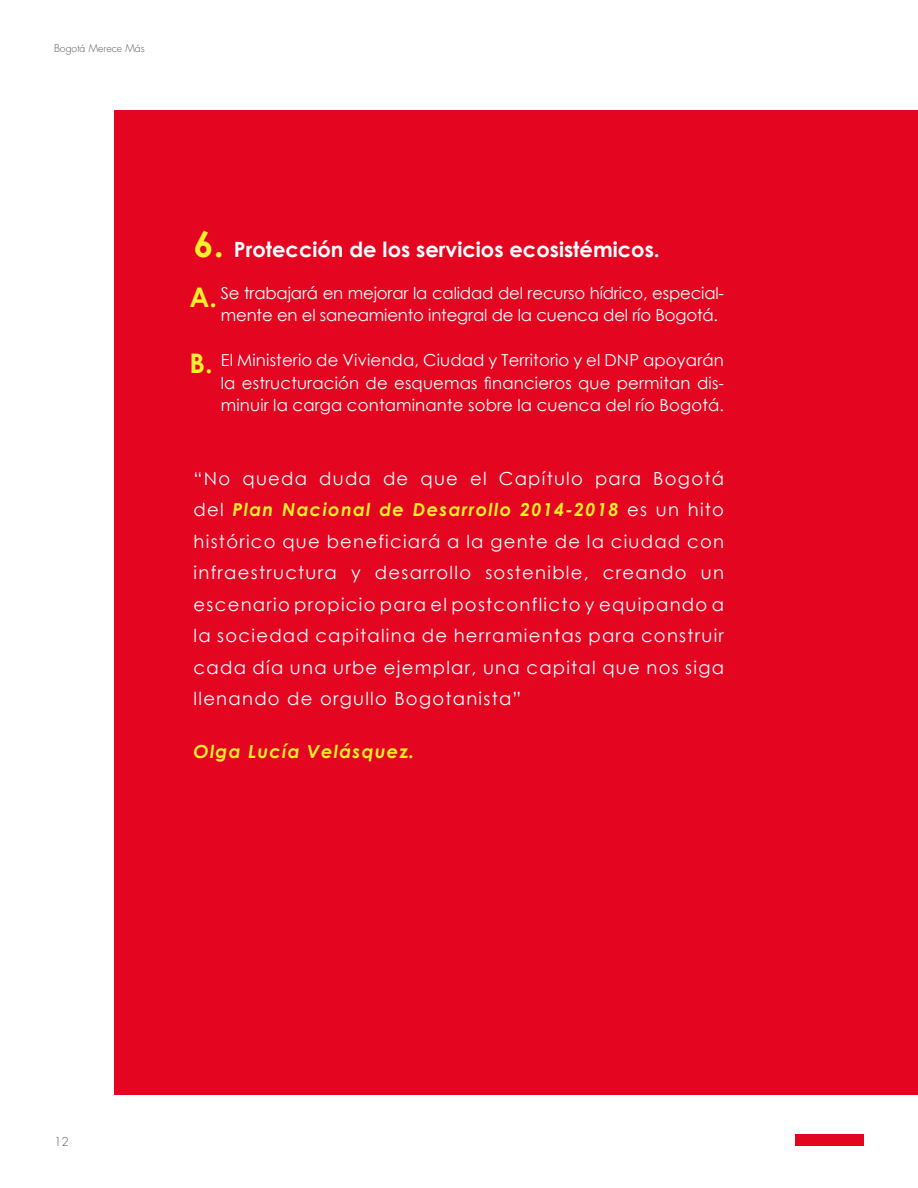
<style>
.page{position:relative;width:918px;height:1188px;background:#fff}
.page>*{position:absolute;margin:0;border:0;box-sizing:border-box;transform-origin:0 0}
.t1{font:700 27px "Century Gothic";color:#ffef2c}
.t2{font:700 21px "Century Gothic";color:#fff}
.t3{font:18px/31.5px "Century Gothic";letter-spacing:.07em;color:#fff;text-align:justify}
.t4{font:italic 700 18px "Century Gothic";letter-spacing:.07em;color:#ffef2c}
.t5{font:16.5px/22.5px "Century Gothic";letter-spacing:-.01em;color:#fff}
.t6{font:300 12px "Futura Std";color:#575756}
.t7{font:300 10.5px "Futura Std";color:#575756}
.s1{font-size:36px;color:#ffef2c}
.s2{font-weight:700;font-style:italic;color:#ffef2c}
</style>
<div class="page">
<div style="left:795px;top:1134px;width:69px;height:12px;background:#e40521"></div>
<div style="left:114px;top:111px;width:804px;height:984px;background:#e40521"></div>
<p class="t7" style="left:54px;top:42px;width:92px">Bogotá Merece Más</p>
<p class="t2" style="left:194px;top:233px;width:468px"><span class="s1">6.</span> Protección de los servicios ecosistémicos.</p>
<p class="t5" style="left:221px;top:281px;width:505px">Se trabajará en mejorar la calidad del recurso hídrico, especial&shy;mente en el saneamiento integral de la cuenca del río Bogotá.</p>
<p class="t5" style="left:221px;top:349px;width:505px;text-align:justify">El Ministerio de Vivienda, Ciudad y Territorio y el DNP apoyarán la estructuración de esquemas financieros que permitan dis&shy;minuir la carga contaminante sobre la cuenca del río Bogotá.</p>
<h1 class="t1" style="left:189px;top:276px;width:29px">A.</h1>
<h1 class="t1" style="left:189px;top:343px;width:25px">B.</h1>
<p class="t3" style="left:194px;top:462px;width:532px">“No queda duda de que el Capítulo para Bogotá del <span class="s2">Plan Nacional de Desarrollo 2014-2018</span> es un hito histórico que beneficiará a la gente de la ciudad con infraestructura y desarrollo sostenible, creando un escenario propicio para el postconflicto y equipando a la sociedad capitalina de herramientas para construir cada día una urbe ejemplar, una capital que nos siga llenando de orgullo Bogotanista”</p>
<p class="t4" style="left:194px;top:738px;width:222px">Olga Lucía Velásquez.</p>
<p class="t6" style="left:54px;top:1134px;width:16px">12</p>
</div>
